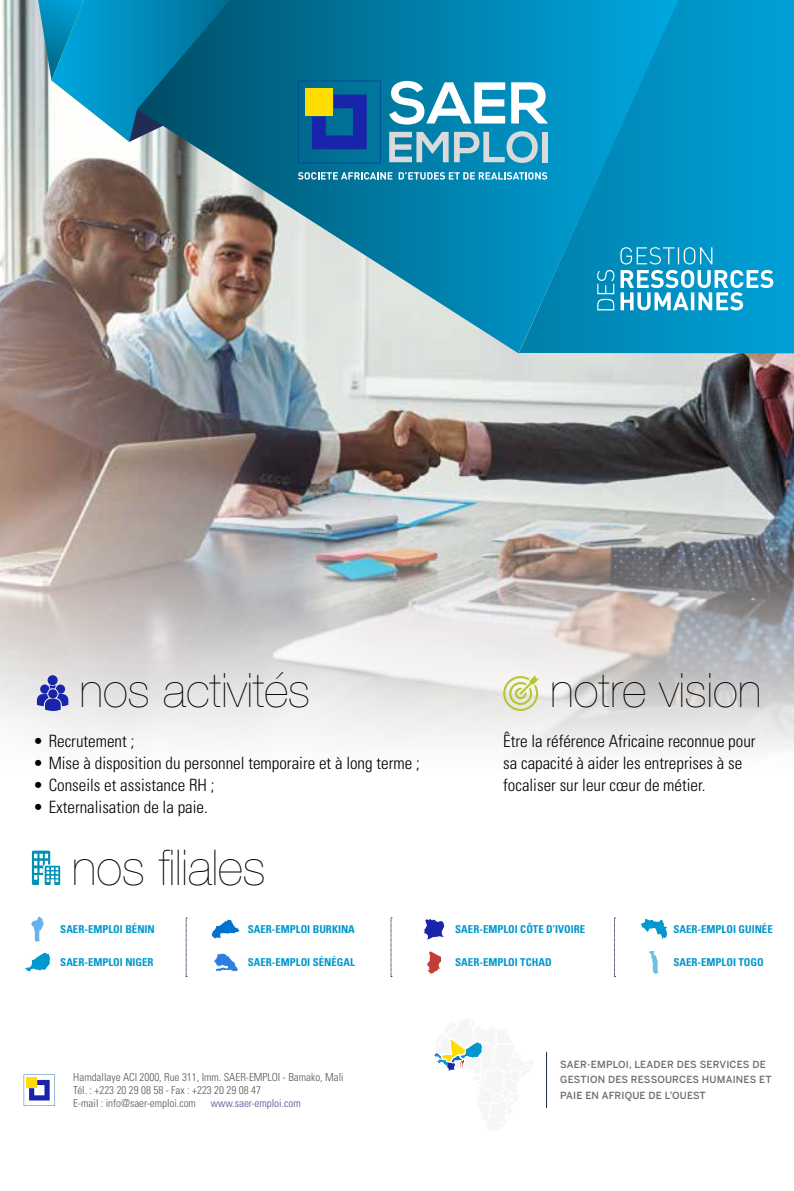
<style>
.page{position:relative;width:794px;height:1191px;background:#fff}
.page>*{position:absolute;margin:0;border:0;box-sizing:border-box;transform-origin:0 0}
.t1{font:200 49.35px "Helvetica Neue LT Pro";color:#000}
.t2{font:200 47.6px "Helvetica Neue LT Pro";color:#000}
.t3{font:300 condensed 16.97px/22.1px "Univers LT Std";color:#000}
.t4{font:300 condensed 11.03px/13.3px "Univers LT Std";color:#575756}
.t5{font:300 condensed 11.03px "Univers LT Std";color:#505398}
.t6{font:700 condensed 10.85px "Univers LT Std";color:#0098ce}
.t7{font:500 9.8px/15.2px "Benton Sans";letter-spacing:.02em;color:#706f6f}
</style>
<div class="page">
<img style="left:0;top:0;width:794px;height:754px">
<svg style="left:38px;top:0;width:99px;height:142px"></svg>
<svg style="left:678px;top:0;width:116px;height:353px;background:#0099ce"></svg>
<svg style="left:137px;top:0;width:541px;height:353px;background:#328eac"></svg>
<svg style="left:389px;top:132px;width:59px;height:30px;background:#76b0c3"></svg>
<svg style="left:454px;top:131px;width:84px;height:32px;background:#5aabc7"></svg>
<div style="left:542px;top:132px;width:6px;height:30px;background:#dadada"></div>
<svg style="left:389px;top:81px;width:116px;height:44px"></svg>
<svg style="left:511px;top:82px;width:37px;height:41px"></svg>
<svg style="left:298px;top:80px;width:83px;height:83px;background:#23678a"></svg>
<svg style="left:298px;top:172px;width:94px;height:8px"></svg>
<svg style="left:399px;top:172px;width:148px;height:8px"></svg>
<hr style="left:546px;top:1051px;width:1px;height:57px;background:#212c55">
<svg style="left:434px;top:1040px;width:68px;height:70px"></svg>
<svg style="left:597px;top:270px;width:17px;height:40px"></svg>
<svg style="left:620px;top:270px;width:153px;height:40px"></svg>
<svg style="left:620px;top:247px;width:92px;height:17px;background:#33a6ce"></svg>
<svg style="left:24px;top:1074px;width:31px;height:31px"></svg>
<svg style="left:503px;top:675px;width:36px;height:36px"></svg>
<svg style="left:186px;top:917px;width:1px;height:60px"></svg>
<svg style="left:214px;top:953px;width:25px;height:19px"></svg>
<svg style="left:24px;top:952px;width:27px;height:20px"></svg>
<svg style="left:211px;top:919px;width:28px;height:20px"></svg>
<svg style="left:423px;top:919px;width:22px;height:22px"></svg>
<svg style="left:641px;top:919px;width:28px;height:20px"></svg>
<svg style="left:31px;top:916px;width:13px;height:25px"></svg>
<svg style="left:649px;top:951px;width:9px;height:23px"></svg>
<svg style="left:427px;top:951px;width:14px;height:22px"></svg>
<svg style="left:391px;top:917px;width:1px;height:60px"></svg>
<svg style="left:614px;top:917px;width:1px;height:60px"></svg>
<svg style="left:32px;top:850px;width:28px;height:35px"></svg>
<svg style="left:37px;top:675px;width:31px;height:36px"></svg>
<h2 class="t2" style="left:80px;top:662px;width:232px">nos activités</h2>
<p class="t3" style="left:33px;top:729px;width:103px">• Recrutement ;</p>
<p class="t3" style="left:33px;top:751px;width:388px">• Mise à disposition du personnel temporaire et à long terme ;</p>
<p class="t3" style="left:33px;top:774px;width:183px">• Conseils et assistance RH ;</p>
<p class="t3" style="left:33px;top:796px;width:176px">• Externalisation de la paie.</p>
<h1 class="t1" style="left:72px;top:839px;width:195px">nos filiales</h1>
<h2 class="t2" style="left:550px;top:662px;width:213px">notre vision</h2>
<p class="t3" style="left:503px;top:729px;width:254px">Être la référence Africaine reconnue pour sa capacité à aider les entreprises à se focaliser sur leur cœur de métier.</p>
<p class="t6" style="left:60px;top:922px;width:96px">SAER-EMPLOI BÉNIN</p>
<p class="t6" style="left:248px;top:922px;width:109px">SAER-EMPLOI BURKINA</p>
<p class="t6" style="left:455px;top:922px;width:132px">SAER-EMPLOI CÔTE D’IVOIRE</p>
<p class="t6" style="left:673px;top:922px;width:101px">SAER-EMPLOI GUINÉE</p>
<p class="t6" style="left:455px;top:956px;width:98px">SAER-EMPLOI TCHAD</p>
<p class="t6" style="left:673px;top:956px;width:92px">SAER-EMPLOI TOGO</p>
<p class="t6" style="left:60px;top:956px;width:95px">SAER-EMPLOI NIGER</p>
<p class="t6" style="left:248px;top:956px;width:109px">SAER-EMPLOI SÉNÉGAL</p>
<p class="t4" style="left:73px;top:1070px;width:272px">Hamdallaye ACI 2000, Rue 311, Imm. SAER-EMPLOI - Bamako, Mali<br>Tél. : +223 20 29 08 58 - Fax : +223 20 29 08 47<br>E-mail : info@saer-emploi.com</p>
<p class="t5" style="left:211px;top:1096px;width:91px">www.saer-emploi.com</p>
<p class="t7" style="left:560px;top:1057px;width:213px">SAER-EMPLOI, LEADER DES SERVICES DE<br>GESTION DES RESSOURCES HUMAINES ET<br>PAIE EN AFRIQUE DE L’OUEST</p>
</div>
